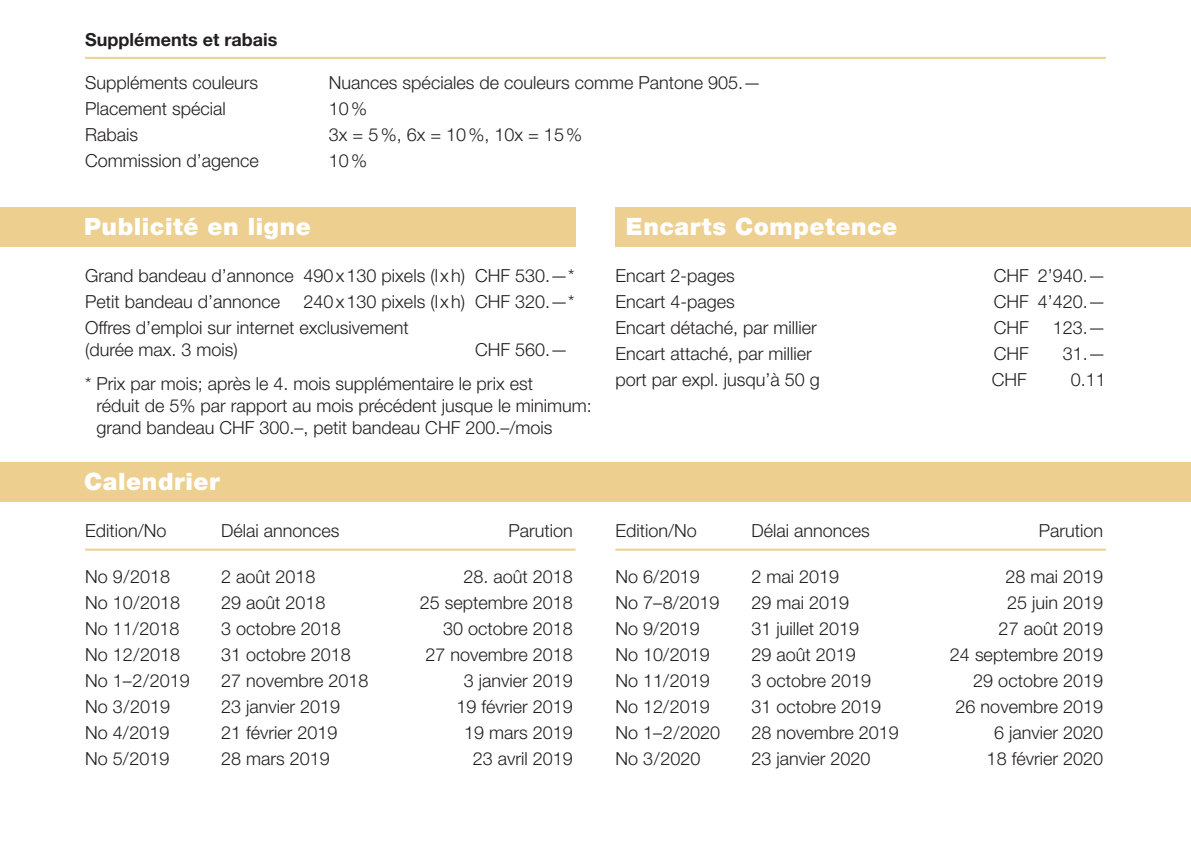
<style>
.page{position:relative;width:1191px;height:842px;background:#fff}
.page>*{position:absolute;margin:0;border:0;box-sizing:border-box;transform-origin:0 0}
.t1{font:900 24px "Helvetica Neue LT Std";letter-spacing:.025em;color:#fff}
.t2{font:300 18px/26px "Helvetica Neue LT Std";color:#231f20}
.t3{font:700 18px "Helvetica Neue LT Std";color:#231f20}
.s1{color:#fff}
</style>
<div class="page">
<hr style="left:85px;top:57px;width:1021px;height:2px;background:#edcf8f">
<div style="left:615px;top:207px;width:576px;height:40px;background:#edcf8f"></div>
<div style="left:0;top:207px;width:575px;height:40px;background:#edcf8f"></div>
<div style="left:0;top:462px;width:1191px;height:40px;background:#edcf8f"></div>
<hr style="left:85px;top:549px;width:490px;height:2px;background:#edcf8f">
<hr style="left:615px;top:549px;width:491px;height:2px;background:#edcf8f">
<p class="t3" style="left:85px;top:33px;width:194px">Suppléments et rabais</p>
<p class="t2" style="left:85px;top:71px;width:175px">Suppléments couleurs</p>
<p class="t2" style="left:329px;top:71px;width:434px">Nuances spéciales de couleurs comme Pantone 905.—</p>
<p class="t2" style="left:85px;top:97px;width:142px">Placement spécial</p>
<p class="t2" style="left:329px;top:97px;width:40px">10 %</p>
<p class="t2" style="left:85px;top:123px;width:55px">Rabais</p>
<p class="t2" style="left:329px;top:123px;width:255px">3x = 5 %, 6x = 10 %, 10x = 15 %</p>
<p class="t2" style="left:85px;top:149px;width:175px">Commission d’agence</p>
<p class="t2" style="left:329px;top:149px;width:40px">10 %</p>
<h1 class="t1" style="left:84px;top:217px;width:228px">Publicité en ligne</h1>
<p class="t2" style="left:85px;top:265px;width:491px">Grand bandeau d’annonce 490 x 130 pixels (l x h) CHF 530.—*<br>Petit bandeau d’annonce</p>
<p class="t2" style="left:85px;top:291px;width:491px;text-indent:218px">240 x 130 pixels (l x h) CHF 320.—*<br>Offres d’emploi sur internet exclusivement</p>
<p class="t2" style="left:85px;top:339px;width:154px">(durée max. 3 mois)</p>
<p class="t2" style="left:85px;top:335px;width:485px;line-height:33.4px;text-indent:390px">CHF 560.— * Prix par mois; après le 4. mois supplémentaire le prix est</p>
<p class="t2" style="left:96px;top:396px;width:497px;line-height:22px">réduit de 5% par rapport au mois précédent jusque le minimum: grand bandeau CHF 300.–, petit bandeau CHF 200.–/mois</p>
<h1 class="t1" style="left:84px;top:473px;width:137px">Calendrier</h1>
<h1 class="t1" style="left:626px;top:217px;width:273px">Encarts Competence</h1>
<p class="t2" style="left:615px;top:265px;width:121px">Encart 2-pages</p>
<p class="t2" style="left:993px;top:265px;width:114px">CHF 2’940.—</p>
<p class="t2" style="left:615px;top:291px;width:121px">Encart 4-pages</p>
<p class="t2" style="left:993px;top:291px;width:114px">CHF 4’420.—</p>
<p class="t2" style="left:615px;top:317px;width:203px">Encart détaché, par millier</p>
<p class="t2" style="left:993px;top:317px;width:114px">CHF <span class="s1">’</span>123.—</p>
<p class="t2" style="left:615px;top:343px;width:198px">Encart attaché, par millier</p>
<p class="t2" style="left:993px;top:343px;width:114px">CHF <span class="s1">’</span> 31.—</p>
<p class="t2" style="left:615px;top:369px;width:206px">port par expl. jusqu’à 50 g</p>
<p class="t2" style="left:991px;top:369px;width:37px">CHF</p>
<p class="t2" style="left:1070px;top:369px;width:37px">0.11</p>
<p class="t2" style="left:85px;top:520px;width:83px">Edition/No</p>
<p class="t2" style="left:221px;top:520px;width:120px">Délai annonces</p>
<p class="t2" style="left:508px;top:520px;width:66px">Parution</p>
<p class="t2" style="left:615px;top:520px;width:83px">Edition/No</p>
<p class="t2" style="left:751px;top:520px;width:120px">Délai annonces</p>
<p class="t2" style="left:1038px;top:520px;width:66px">Parution</p>
<p class="t2" style="left:85px;top:565px;width:87px">No 9/2018</p>
<p class="t2" style="left:221px;top:565px;width:96px">2 août 2018</p>
<p class="t2" style="left:463px;top:565px;width:111px">28. août 2018</p>
<p class="t2" style="left:85px;top:591px;width:97px">No 10/2018</p>
<p class="t2" style="left:221px;top:591px;width:106px">29 août 2018</p>
<p class="t2" style="left:420px;top:591px;width:155px">25 septembre 2018</p>
<p class="t2" style="left:85px;top:617px;width:96px">No 11/2018</p>
<p class="t2" style="left:221px;top:617px;width:121px">3 octobre 2018</p>
<p class="t2" style="left:443px;top:617px;width:131px">30 octobre 2018</p>
<p class="t2" style="left:85px;top:643px;width:97px">No 12/2018</p>
<p class="t2" style="left:221px;top:643px;width:131px">31 octobre 2018</p>
<p class="t2" style="left:425px;top:643px;width:149px">27 novembre 2018</p>
<p class="t2" style="left:85px;top:669px;width:106px">No 1–2/2019</p>
<p class="t2" style="left:221px;top:669px;width:149px">27 novembre 2018</p>
<p class="t2" style="left:464px;top:669px;width:111px">3 janvier 2019</p>
<p class="t2" style="left:85px;top:695px;width:87px">No 3/2019</p>
<p class="t2" style="left:221px;top:695px;width:121px">23 janvier 2019</p>
<p class="t2" style="left:456px;top:695px;width:118px">19 février 2019</p>
<p class="t2" style="left:85px;top:721px;width:86px">No 4/2019</p>
<p class="t2" style="left:221px;top:721px;width:118px">21 février 2019</p>
<p class="t2" style="left:464px;top:721px;width:110px">19 mars 2019</p>
<p class="t2" style="left:85px;top:747px;width:86px">No 5/2019</p>
<p class="t2" style="left:221px;top:747px;width:110px">28 mars 2019</p>
<p class="t2" style="left:473px;top:747px;width:102px">23 avril 2019</p>
<p class="t2" style="left:615px;top:565px;width:86px">No 6/2019</p>
<p class="t2" style="left:751px;top:565px;width:89px">2 mai 2019</p>
<p class="t2" style="left:1005px;top:565px;width:99px">28 mai 2019</p>
<p class="t2" style="left:615px;top:591px;width:106px">No 7–8/2019</p>
<p class="t2" style="left:751px;top:591px;width:99px">29 mai 2019</p>
<p class="t2" style="left:1007px;top:591px;width:98px">25 juin 2019</p>
<p class="t2" style="left:615px;top:617px;width:86px">No 9/2019</p>
<p class="t2" style="left:751px;top:617px;width:109px">31 juillet 2019</p>
<p class="t2" style="left:998px;top:617px;width:106px">27 août 2019</p>
<p class="t2" style="left:615px;top:643px;width:96px">No 10/2019</p>
<p class="t2" style="left:751px;top:643px;width:106px">29 août 2019</p>
<p class="t2" style="left:950px;top:643px;width:155px">24 septembre 2019</p>
<p class="t2" style="left:615px;top:669px;width:96px">No 11/2019</p>
<p class="t2" style="left:751px;top:669px;width:121px">3 octobre 2019</p>
<p class="t2" style="left:973px;top:669px;width:131px">29 octobre 2019</p>
<p class="t2" style="left:615px;top:695px;width:96px">No 12/2019</p>
<p class="t2" style="left:751px;top:695px;width:131px">31 octobre 2019</p>
<p class="t2" style="left:955px;top:695px;width:149px">26 novembre 2019</p>
<p class="t2" style="left:615px;top:721px;width:106px">No 1–2/2020</p>
<p class="t2" style="left:751px;top:721px;width:149px">28 novembre 2019</p>
<p class="t2" style="left:994px;top:721px;width:111px">6 janvier 2020</p>
<p class="t2" style="left:615px;top:747px;width:87px">No 3/2020</p>
<p class="t2" style="left:751px;top:747px;width:121px">23 janvier 2020</p>
<p class="t2" style="left:986px;top:747px;width:118px">18 février 2020</p>
</div>
